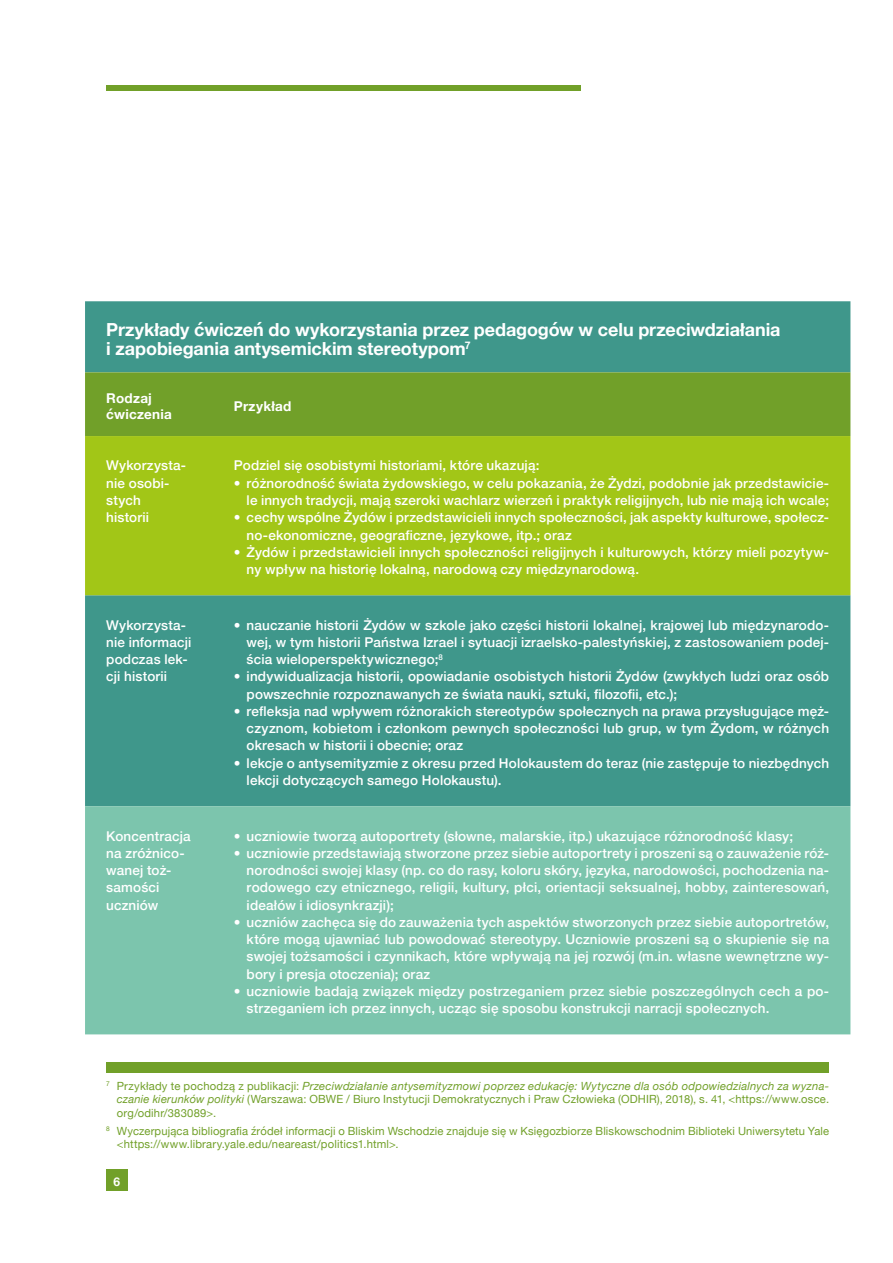
<style>
.page{position:relative;width:893px;height:1263px;background:#fff}
.page>*{position:absolute;margin:0;border:0;box-sizing:border-box;transform-origin:0 0}
.t1{font:700 18px/19.5px "Helvetica Neue";letter-spacing:-.005em;color:#fff}
.t2{font:500 13.5px/17.2px "Helvetica Neue";letter-spacing:.01em;color:#fff}
.t3{font:700 13.5px/16.5px "Helvetica Neue";letter-spacing:.02em;color:#fff}
.t4{font:700 12px "Helvetica Neue";color:#fff}
.t5{font:11.25px/13.5px "Helvetica Neue";letter-spacing:.015em;color:#71a029;text-align:justify}
.s1{font-style:italic}
</style>
<div class="page">
<div style="left:106px;top:85px;width:475px;height:5px;background:#71a029"></div>
<div style="left:106px;top:1169px;width:22px;height:22px;background:#71a029"></div>
<div style="left:106px;top:1062px;width:723px;height:11px;background:#71a029"></div>
<div style="left:85px;top:301px;width:765px;height:505px;background:#3f978b"></div>
<div style="left:85px;top:372px;width:765px;height:64px;background:#71a029"></div>
<div style="left:85px;top:436px;width:765px;height:159px;background:#a2c617"></div>
<div style="left:85px;top:806px;width:765px;height:228px;background:#7cc5ad"></div>
<h1 class="t1" style="left:106px;top:320px;width:676px">Przykłady ćwiczeń do wykorzystania przez pedagogów w celu przeciwdziałania i zapobiegania antysemickim stereotypom<sup>7</sup></h1>
<p class="t3" style="left:106px;top:390px;width:67px">Rodzaj ćwiczenia</p>
<p class="t3" style="left:234px;top:398px;width:59px">Przykład</p>
<p class="t2" style="left:106px;top:456px;width:81px">Wykorzysta&shy;nie osobi&shy;stych historii</p>
<p class="t2" style="left:234px;top:456px;width:307px">Podziel się osobistymi historiami, które ukazują:</p>
<p class="t2" style="left:234px;top:473px;width:597px;text-align:right">• różnorodność świata żydowskiego, w celu pokazania, że Żydzi, podobnie jak przedstawicie&shy;le innych tradycji, mają szeroki wachlarz wierzeń i praktyk religijnych, lub nie mają ich wcale;</p>
<p class="t2" style="left:247px;top:508px;width:584px;text-indent:-13px">• cechy wspólne Żydów i przedstawicieli innych społeczności, jak aspekty kulturowe, społecz&shy;no-ekonomiczne, geograficzne, językowe, itp.; oraz</p>
<p class="t2" style="left:247px;top:542px;width:584px;text-indent:-13px">• Żydów i przedstawicieli innych społeczności religijnych i kulturowych, którzy mieli pozytyw&shy;ny wpływ na historię lokalną, narodową czy międzynarodową.</p>
<p class="t2" style="left:106px;top:615px;width:87px">Wykorzysta&shy;nie informacji podczas lek&shy;cji historii</p>
<p class="t2" style="left:247px;top:615px;width:584px;text-align:justify;text-indent:-13px">• nauczanie historii Żydów w szkole jako części historii lokalnej, krajowej lub międzynarodo&shy;wej, w tym historii Państwa Izrael i sytuacji izraelsko-palestyńskiej, z zastosowaniem podej&shy;ścia wieloperspektywicznego;<sup>8</sup></p>
<p class="t2" style="left:247px;top:667px;width:584px;text-indent:-13px">• indywidualizacja historii, opowiadanie osobistych historii Żydów (zwykłych ludzi oraz osób powszechnie rozpoznawanych ze świata nauki, sztuki, filozofii, etc.);</p>
<p class="t2" style="left:247px;top:701px;width:584px;text-align:justify;text-indent:-13px">• refleksja nad wpływem różnorakich stereotypów społecznych na prawa przysługujące męż&shy;czyznom, kobietom i członkom pewnych społeczności lub grup, w tym Żydom, w różnych okresach w historii i obecnie; oraz</p>
<p class="t2" style="left:247px;top:753px;width:584px;text-indent:-13px">• lekcje o antysemityzmie z okresu przed Holokaustem do teraz (nie zastępuje to niezbędnych lekcji dotyczących samego Holokaustu).</p>
<p class="t2" style="left:106px;top:826px;width:86px">Koncentracja na zróżnico&shy;wanej toż&shy;samości uczniów</p>
<p class="t2" style="left:234px;top:826px;width:561px">• uczniowie tworzą autoportrety (słowne, malarskie, itp.) ukazujące różnorodność klasy;</p>
<p class="t2" style="left:247px;top:843px;width:584px;text-align:justify;text-indent:-13px">• uczniowie przedstawiają stworzone przez siebie autoportrety i proszeni są o zauważenie róż&shy;norodności swojej klasy (np. co do rasy, koloru skóry, języka, narodowości, pochodzenia na&shy;rodowego czy etnicznego, religii, kultury, płci, orientacji seksualnej, hobby, zainteresowań, ideałów i idiosynkrazji);</p>
<p class="t2" style="left:247px;top:912px;width:584px;text-align:justify;text-indent:-13px">• uczniów zachęca się do zauważenia tych aspektów stworzonych przez siebie autoportretów, które mogą ujawniać lub powodować stereotypy. Uczniowie proszeni są o skupienie się na swojej tożsamości i czynnikach, które wpływają na jej rozwój (m.in. własne wewnętrzne wy&shy;bory i presja otoczenia); oraz</p>
<p class="t2" style="left:247px;top:981px;width:584px;text-indent:-13px">• uczniowie badają związek między postrzeganiem przez siebie poszczególnych cech a po&shy;strzeganiem ich przez innych, ucząc się sposobu konstrukcji narracji społecznych.</p>
<p class="t5" style="left:117px;top:1080px;width:714px;text-indent:-11px"><sup>7</sup> Przykłady te pochodzą z publikacji: <span class="s1">Przeciwdziałanie antysemityzmowi poprzez edukację: Wytyczne dla osób odpowiedzialnych za wyzna&shy;czanie kierunków polityki</span> (Warszawa: OBWE / Biuro Instytucji Demokratycznych i Praw Człowieka (ODHIR), 2018), s. 41, &lt;https://www.osce. org/odihr/383089&gt;.</p>
<p class="t5" style="left:117px;top:1124px;width:714px;text-indent:-11px"><sup>8</sup> Wyczerpująca bibliografia źródeł informacji o Bliskim Wschodzie znajduje się w Księgozbiorze Bliskowschodnim Biblioteki Uniwersytetu Yale &lt;https://www.library.yale.edu/neareast/politics1.html&gt;.</p>
<p class="t4" style="left:114px;top:1172px;width:8px">6</p>
</div>
